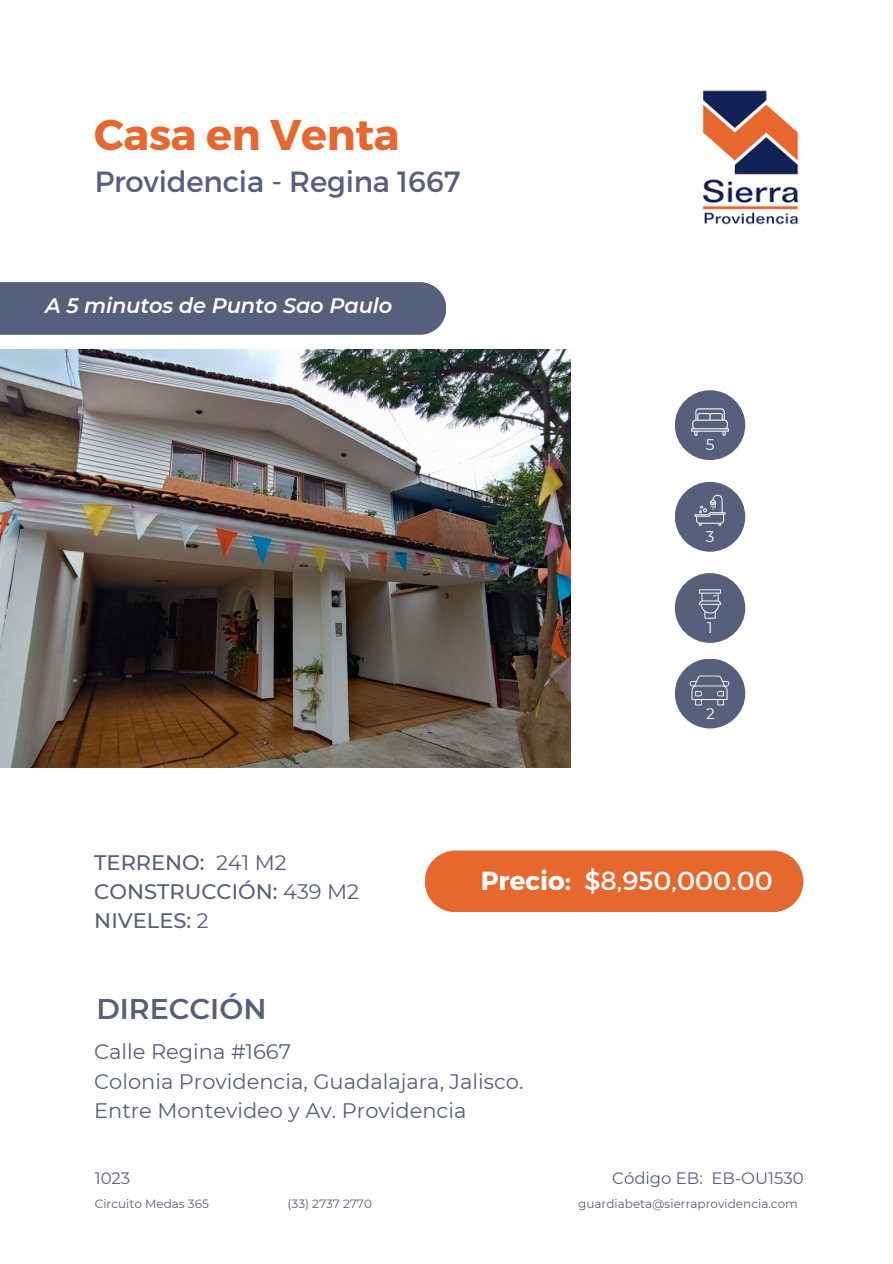
<style>
.page{position:relative;width:893px;height:1264px;background:#fff}
.page>*{position:absolute;margin:0;border:0;box-sizing:border-box;transform-origin:0 0}
.t1{font:700 42.9px "Montserrat";letter-spacing:-.005em;color:#e6682f}
.t2{font:29.1px "Montserrat";letter-spacing:-.005em;color:#565f7c}
.t3{font:600 28.5px "Montserrat";color:#565f7c}
.t4{font:26.1px "Montserrat";color:#fff}
.t5{font:21px "Montserrat";color:#565f7c}
.t6{font:500 21px "Montserrat";color:#565f7c}
.t7{font:italic 600 21px "Montserrat";letter-spacing:-.005em;color:#fff}
.t8{font:16.5px "Montserrat";color:#565f7c}
.t9{font:15.3px "Montserrat";color:#fff}
.t10{font:12px "Montserrat";color:#565f7c}
.s1{font-weight:400}
.s2{font-weight:700}
</style>
<div class="page">
<img style="left:0;top:349px;width:570px;height:418px">
<img style="left:702px;top:90px;width:97px;height:135px">
<div style="left:425px;top:850px;width:378px;height:62px;background:#e6682f"></div>
<div style="left:0;top:282px;width:446px;height:53px;background:#565f7c"></div>
<div style="left:674px;top:390px;width:71px;height:70px;background:#565f7c;border-radius:50%"></div>
<svg style="left:691px;top:408px;width:37px;height:28px"></svg>
<div style="left:674px;top:573px;width:71px;height:70px;background:#565f7c;border-radius:50%"></div>
<svg style="left:699px;top:589px;width:22px;height:29px"></svg>
<div style="left:674px;top:658px;width:71px;height:70px;background:#565f7c;border-radius:50%"></div>
<img style="left:689px;top:675px;width:41px;height:31px">
<div style="left:674px;top:482px;width:71px;height:69px;background:#565f7c;border-radius:50%"></div>
<svg style="left:694px;top:494px;width:31px;height:31px"></svg>
<p class="t1" style="left:94px;top:106px;width:307px">Casa en Venta</p>
<p class="t2" style="left:95px;top:163px;width:367px">Providencia - Regina 1667</p>
<p class="t7" style="left:45px;top:293px;width:348px">A 5 minutos de Punto Sao Paulo</p>
<p class="t6" style="left:94px;top:849px;width:194px">TERRENO: <span class="s1">241 M2</span></p>
<p class="t6" style="left:94px;top:878px;width:266px">CONSTRUCCIÓN: <span class="s1">439 M2</span></p>
<p class="t6" style="left:94px;top:907px;width:116px">NIVELES: <span class="s1">2</span></p>
<p class="t9" style="left:705px;top:435px;width:10px">5</p>
<p class="t9" style="left:705px;top:527px;width:10px">3</p>
<p class="t9" style="left:707px;top:618px;width:7px">1</p>
<p class="t9" style="left:706px;top:703px;width:10px">2</p>
<p class="t4" style="left:481px;top:863px;width:293px"><span class="s2">Precio:</span> $8,950,000.00</p>
<p class="t3" style="left:96px;top:991px;width:171px">DIRECCIÓN</p>
<p class="t5" style="left:94px;top:1039px;width:198px">Calle Regina #1667</p>
<p class="t5" style="left:94px;top:1068px;width:431px">Colonia Providencia, Guadalajara, Jalisco.</p>
<p class="t5" style="left:94px;top:1097px;width:374px">Entre Montevideo y Av. Providencia</p>
<p class="t8" style="left:95px;top:1168px;width:37px">1023</p>
<p class="t8" style="left:612px;top:1168px;width:193px">Código EB: EB-OU1530</p>
<p class="t10" style="left:95px;top:1196px;width:115px">Circuito Medas 365</p>
<p class="t10" style="left:287px;top:1196px;width:86px">(33) 2737 2770</p>
<p class="t10" style="left:578px;top:1196px;width:221px">guardiabeta@sierraprovidencia.com</p>
</div>
